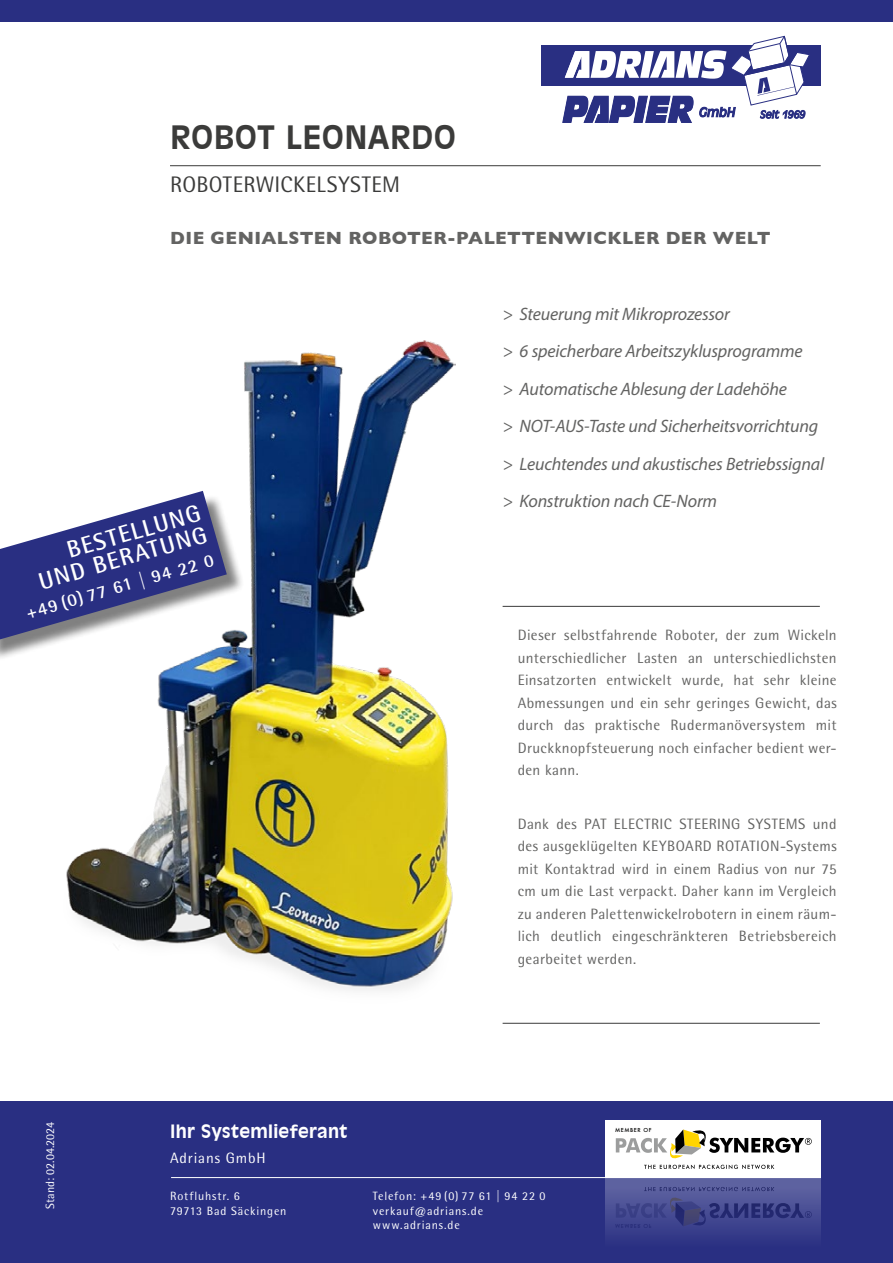
<style>
.page{position:relative;width:893px;height:1263px;background:#fff}
.page>*{position:absolute;margin:0;border:0;box-sizing:border-box;transform-origin:0 0}
.t1{font:700 31.5px "Incised 901 BT";letter-spacing:.015em;color:#3b3b3a}
.t2{font:700 24px/22.5px "Rotis Semi Sans Std";color:#fff;text-align:right}
.t3{font:22.5px "Rotis Semi Sans Std";letter-spacing:.015em;color:#3b3b3a}
.t4{font:italic 18px/37.5px "Myriad Pro";letter-spacing:-.01em;color:#636362}
.t5{font:700 18px "Gill Sans";letter-spacing:.02em;color:#636362}
.t6{font:700 18px "Incised 901 BT";letter-spacing:.015em;color:#fff}
.t7{font:700 18px "Rotis Semi Sans Std";color:#fff}
.t8{font:15px/22.5px "Rotis Semi Sans Std";letter-spacing:.025em;color:#636362;text-align:justify}
.t9{font:15px "Rotis Semi Sans Std";letter-spacing:.06em;color:#fff}
.t10{font:12px/14.4px "Rotis Semi Sans Std";letter-spacing:.07em;color:#fff}
.t11{font:12px "Rotis Semi Sans Std";color:#fff}
.t12{font:500 5.4px "Futura";letter-spacing:.1em;color:#000}
</style>
<div class="page">
<div style="left:0;top:1101px;width:893px;height:162px;background:#292f82"></div>
<div style="left:0;top:0;width:893px;height:21px;background:#292f82"></div>
<hr style="left:171px;top:1177px;width:650px;height:1px;background:#fff">
<div style="left:542px;top:45px;width:279px;height:40px;background:#292f82"></div>
<svg style="left:562px;top:36px;width:248px;height:87px"></svg>
<div style="left:605px;top:1120px;width:216px;height:58px;background:#fff"></div>
<svg style="left:616px;top:1129px;width:196px;height:40px"></svg>
<div style="left:605px;top:1178px;width:216px;height:85px;background:linear-gradient(to bottom,#6267a3,#21277d)"></div>
<svg style="left:616px;top:1187px;width:196px;height:42px;background:#44498e"></svg>
<hr style="left:503px;top:606px;width:317px;height:1px;background:#3b3b3a">
<hr style="left:503px;top:1023px;width:317px;height:1px;background:#3b3b3a">
<hr style="left:170px;top:165px;width:651px;height:1px;background:#3b3b3a">
<div style="left:0;top:494px;width:244px;height:167px;background:#000;opacity:.5"></div>
<svg style="left:0;top:494px;width:54px;height:145px"></svg>
<img style="left:54px;top:340px;width:401px;height:651px">
<h1 class="t1" style="left:170px;top:118px;width:288px">ROBOT LEONARDO</h1>
<h3 class="t3" style="left:170px;top:171px;width:232px">ROBOTERWICKELSYSTEM</h3>
<p class="t5" style="left:170px;top:223px;width:602px">DIE GENIALSTEN ROBOTER-PALETTENWICKLER DER WELT</p>
<h2 class="t2" style="left:30px;top:549px;width:175px;rotate:-16deg">BESTELLUNG<br>UND BERATUNG</h2>
<p class="t7" style="left:24px;top:602px;width:196px;rotate:-16deg">+49 (0) 77 61 | 94 22 0</p>
<p class="t4" style="left:503px;top:295px;width:323px">&gt; Steuerung mit Mikroprozessor<br>&gt; 6 speicherbare Arbeitszyklusprogramme<br>&gt; Automatische Ablesung der Ladehöhe<br>&gt; NOT-AUS-Taste und Sicherheitsvorrichtung &gt; Leuchtendes und akustisches Betriebssignal &gt; Konstruktion nach CE-Norm</p>
<p class="t8" style="left:518px;top:623px;width:320px">Dieser selbstfahrende Roboter, der zum Wickeln unterschiedlicher Lasten an unterschiedlichsten Einsatzorten entwickelt wurde, hat sehr kleine Abmessungen und ein sehr geringes Gewicht, das durch das praktische Rudermanöversystem mit Druckknopfsteuerung noch einfacher bedient wer&shy;den kann.</p>
<p class="t8" style="left:518px;top:812px;width:320px">Dank des PAT ELECTRIC STEERING SYSTEMS und des ausgeklügelten KEYBOARD ROTATION-Systems mit Kontaktrad wird in einem Radius von nur 75 cm um die Last verpackt. Daher kann im Vergleich zu anderen Palettenwickelrobotern in einem räum&shy;lich deutlich eingeschränkteren Betriebsbereich gearbeitet werden.</p>
<p class="t11" style="left:43px;top:1208px;width:88px;rotate:-90deg">Stand: 02.04.2024</p>
<p class="t6" style="left:170px;top:1120px;width:179px">Ihr Systemlieferant</p>
<p class="t9" style="left:170px;top:1149px;width:97px">Adrians GmbH</p>
<p class="t10" style="left:170px;top:1189px;width:118px">Rotfluhstr. 6<br>79713 Bad Säckingen</p>
<p class="t10" style="left:373px;top:1189px;width:174px">Telefon: +49 (0) 77 61 | 94 22 0 verkauf@adrians.de www.adrians.de</p>
<p class="t12" style="left:615px;top:1126px;width:38px">MEMBER OF</p>
</div>
